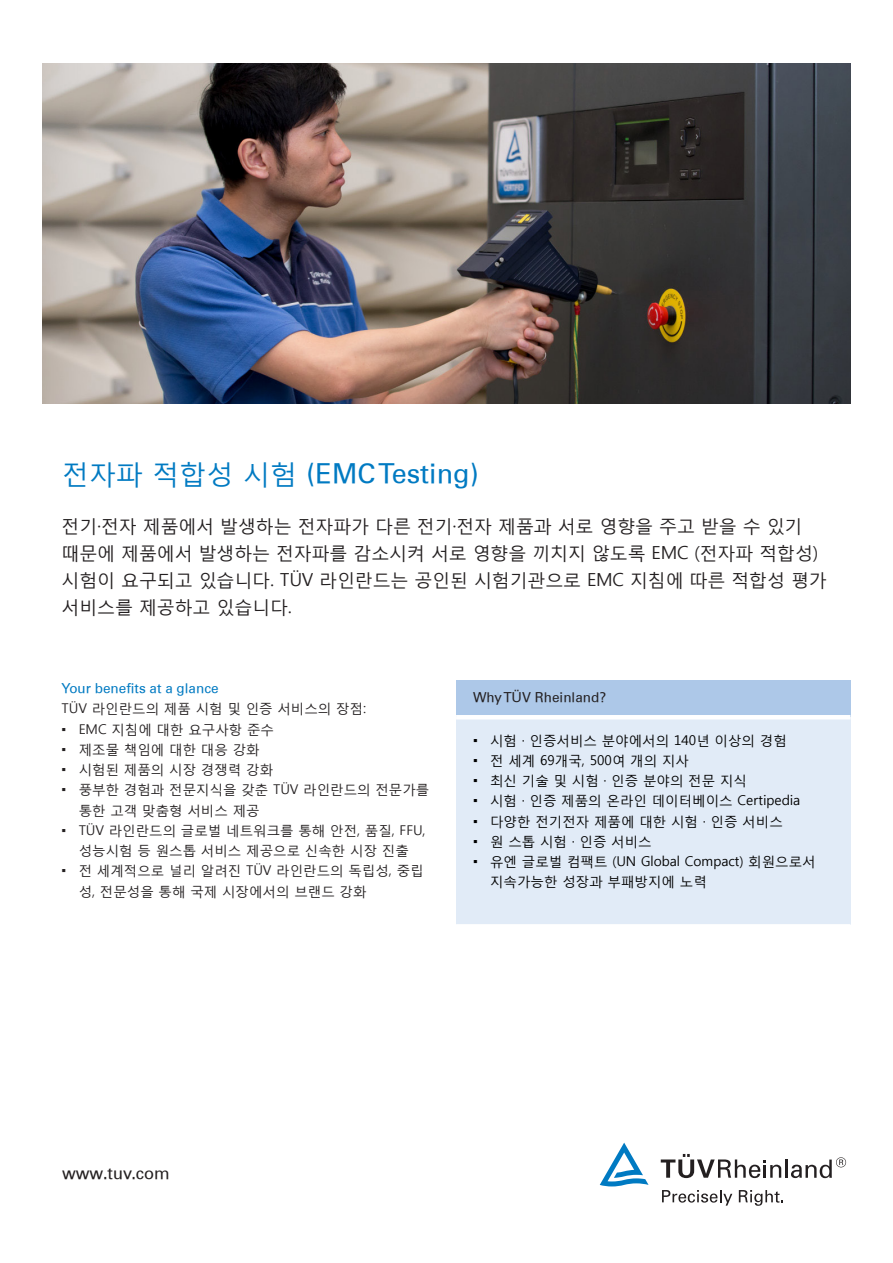
<style>
.page{position:relative;width:893px;height:1263px;background:#fff}
.page>*{position:absolute;margin:0;border:0;box-sizing:border-box;transform-origin:0 0}
.Header_line{font:27px "Univers";color:#007ac2}
.t1{font:18px/27px "Malgun Gothic";letter-spacing:-.01em;color:#231f20}
.web_adress{font:16.5px "Univers";color:#231f20}
.t2{font:13.5px/20.2px "Malgun Gothic";color:#231f20}
.t3{font:13.5px/20.2px "Malgun Gothic";color:#000}
.t4{font:13.5px "Univers";color:#007ac2}
.t5{font:13.5px "Univers";color:#231f20}
.s1{font-family:"Malgun Gothic"}
.s2{font-family:"Arial Narrow"}
</style>
<div class="page">
<img style="left:43px;top:64px;width:807px;height:340px">
<svg style="left:662px;top:1190px;width:70px;height:15px"></svg>
<svg style="left:739px;top:1190px;width:44px;height:16px"></svg>
<svg style="left:661px;top:1154px;width:120px;height:24px"></svg>
<hr style="left:785px;top:1159px;width:3px;height:19px;background:#231f20">
<svg style="left:791px;top:1157px;width:55px;height:21px"></svg>
<svg style="left:600px;top:1142px;width:48px;height:44px"></svg>
<div style="left:456px;top:680px;width:394px;height:37px;background:#adc8e8"></div>
<div style="left:456px;top:717px;width:394px;height:208px;background:#e1ebf7"></div>
<hr style="left:456px;top:715px;width:394px;height:4px;background:#fff">
<hr style="left:456px;top:924px;width:394px;height:2px;background:#fff">
<p class="Header_line" style="left:62px;top:457px;width:418px"><span class="s1">전자파 적합성 시험</span> (EMC Testing)</p>
<p class="t1" style="left:62px;top:513px;width:767px">전기·전자 제품에서 발생하는 전자파가 다른 전기·전자 제품과 서로 영향을 주고 받을 수 있기 때문에 제품에서 발생하는 전자파를 감소시켜 서로 영향을 끼치지 않도록 EMC (전자파 적합성) 시험이 요구되고 있습니다. TÜV 라인란드는 공인된 시험기관으로 EMC 지침에 따른 적합성 평가 서비스를 제공하고 있습니다.</p>
<p class="t4" style="left:62px;top:680px;width:159px">Your benefits at a glance</p>
<p class="t2" style="left:62px;top:699px;width:306px">TÜV 라인란드의 제품 시험 및 인증 서비스의 장점:</p>
<p class="t2" style="left:62px;top:719px;width:214px"><span class="s2">▪</span> EMC 지침에 대한 요구사항 준수</p>
<p class="t2" style="left:62px;top:739px;width:200px"><span class="s2">▪</span> 제조물 책임에 대한 대응 강화</p>
<p class="t2" style="left:62px;top:759px;width:213px"><span class="s2">▪</span> 시험된 제품의 시장 경쟁력 강화</p>
<p class="t2" style="left:79px;top:780px;width:352px;text-indent:-17px"><span class="s2">▪</span> 풍부한 경험과 전문지식을 갖춘 TÜV 라인란드의 전문가를 통한 고객 맞춤형 서비스 제공</p>
<p class="t2" style="left:62px;top:820px;width:365px;text-align:center"><span class="s2">▪</span> TÜV 라인란드의 글로벌 네트워크를 통해 안전, 품질, FFU, 성능시험 등 원스톱 서비스 제공으로 신속한 시장 진출</p>
<p class="t2" style="left:79px;top:861px;width:346px;text-indent:-17px"><span class="s2">▪</span> 전 세계적으로 널리 알려진 TÜV 라인란드의 독립성, 중립 성, 전문성을 통해 국제 시장에서의 브랜드 강화</p>
<p class="t5" style="left:473px;top:689px;width:135px">Why TÜV Rheinland?</p>
<p class="t3" style="left:473px;top:730px;width:315px"><span class="s2">▪</span> 시험 · 인증서비스 분야에서의 140년 이상의 경험</p>
<p class="t3" style="left:473px;top:750px;width:217px"><span class="s2">▪</span> 전 세계 69개국, 500여 개의 지사</p>
<p class="t3" style="left:473px;top:770px;width:275px"><span class="s2">▪</span> 최신 기술 및 시험 · 인증 분야의 전문 지식</p>
<p class="t3" style="left:473px;top:790px;width:329px"><span class="s2">▪</span> 시험 · 인증 제품의 온라인 데이터베이스 Certipedia</p>
<p class="t3" style="left:473px;top:811px;width:311px"><span class="s2">▪</span> 다양한 전기전자 제품에 대한 시험 · 인증 서비스</p>
<p class="t3" style="left:473px;top:831px;width:180px"><span class="s2">▪</span> 원 스톱 시험 · 인증 서비스</p>
<p class="t3" style="left:490px;top:851px;width:327px;text-indent:-17px"><span class="s2">▪</span> 유엔 글로벌 컴팩트 (UN Global Compact) 회원으로서 지속가능한 성장과 부패방지에 노력</p>
<p class="web_adress" style="left:62px;top:1163px;width:109px">www.tuv.com</p>
</div>
